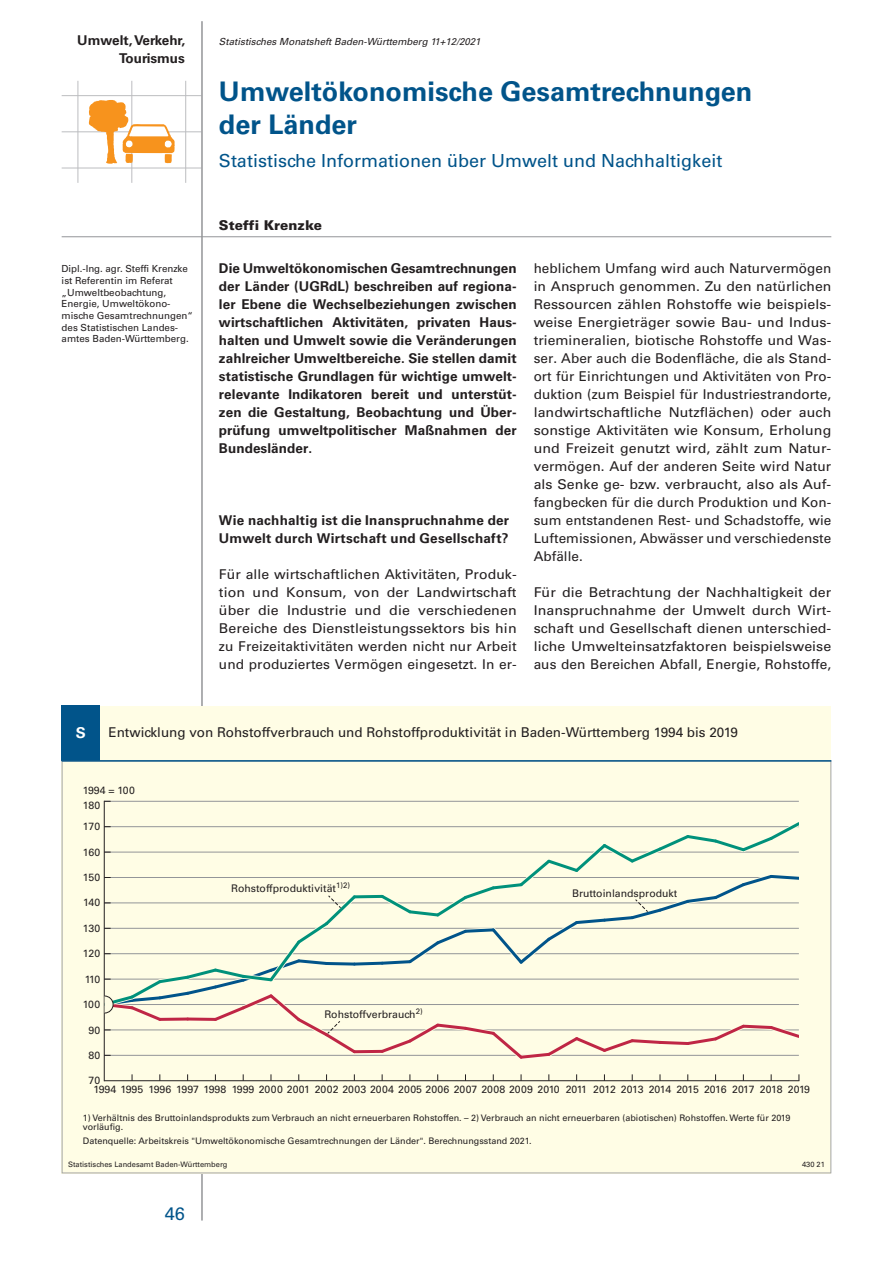
<style>
.page{position:relative;width:893px;height:1263px;background:#fff}
.page>*{position:absolute;margin:0;border:0;box-sizing:border-box;transform-origin:0 0}
.t1{font:700 27px/33px "Univers";color:#01548a}
.t2{font:18px "Univers";color:#01548a}
.t3{font:700 15px "Univers";color:#fff}
.t4{font:13.5px/18px "Univers";letter-spacing:.005em;color:#231f20;text-align:justify}
.t5{font:700 13.5px/18px "Univers";letter-spacing:.005em;color:#231f20;text-align:justify}
.t6{font:13.5px/18px "Univers";letter-spacing:.005em;color:#231f20;text-align:justify;scale:1.04 1}
.t7{font:13.5px/18px "Univers";letter-spacing:.005em;color:#231f20;text-align:justify;scale:1.05 1}
.t8{font:900 13.5px "Univers";color:#231f20}
.t9{font:10.5px "Univers";color:#231f20}
.t10{font:9.75px/11.7px "Univers";color:#231f20}
.t11{font:italic 9.75px "Univers";color:#231f20}
.t12{font:9px/9px "Univers";color:#231f20}
.t13{font:7.5px "Univers";color:#231f20}
</style>
<div class="page">
<hr style="left:62px;top:95px;width:140px;height:1px;background:#bcbdc0">
<hr style="left:62px;top:131px;width:140px;height:1px;background:#bcbdc0">
<hr style="left:62px;top:168px;width:140px;height:1px;background:#bcbdc0">
<hr style="left:78px;top:81px;width:1px;height:102px;background:#bcbdc0">
<hr style="left:131px;top:81px;width:1px;height:102px;background:#bcbdc0">
<hr style="left:185px;top:81px;width:1px;height:102px;background:#bcbdc0">
<svg style="left:89px;top:100px;width:86px;height:64px"></svg>
<hr style="left:62px;top:236px;width:769px;height:1px;background:#939598">
<hr style="left:202px;top:21px;width:1px;height:1199px;background:#939598">
<div style="left:62px;top:706px;width:769px;height:467px;background:#fffde5"></div>
<div style="left:62px;top:706px;width:38px;height:55px;background:#01548a"></div>
<svg style="left:62px;top:762px;width:769px;height:411px"></svg>
<hr style="left:104px;top:1055px;width:695px;height:1px;background:#939598">
<hr style="left:104px;top:1030px;width:695px;height:1px;background:#939598">
<hr style="left:104px;top:1004px;width:695px;height:1px;background:#939598">
<hr style="left:104px;top:979px;width:695px;height:1px;background:#939598">
<hr style="left:104px;top:953px;width:695px;height:1px;background:#939598">
<hr style="left:104px;top:928px;width:695px;height:1px;background:#939598">
<hr style="left:104px;top:903px;width:695px;height:1px;background:#939598">
<hr style="left:104px;top:877px;width:695px;height:1px;background:#939598">
<hr style="left:104px;top:852px;width:695px;height:1px;background:#939598">
<hr style="left:104px;top:826px;width:695px;height:1px;background:#939598">
<hr style="left:104px;top:801px;width:695px;height:1px;background:#939598">
<hr style="left:104px;top:1080px;width:695px;height:1px;background:#231f20">
<hr style="left:104px;top:801px;width:1px;height:280px;background:#231f20">
<hr style="left:62px;top:760px;width:769px;height:2px;background:#01548a">
<svg style="left:104px;top:817px;width:694px;height:247px"></svg>
<p class="t5" style="left:77px;top:31px;width:110px">Umwelt, Verkehr,</p>
<p class="t11" style="left:219px;top:35px;width:263px">Statistisches Monatsheft Baden-Württemberg 11+12/2021</p>
<p class="t5" style="left:119px;top:49px;width:67px">Tourismus</p>
<h1 class="t1" style="left:219px;top:75px;width:535px">Umweltökonomische Gesamtrechnungen der Länder</h1>
<h2 class="t2" style="left:219px;top:150px;width:505px">Statistische Informationen über Umwelt und Nachhaltigkeit</h2>
<p class="t8" style="left:219px;top:216px;width:105px">Steffi Krenzke</p>
<p class="t10" style="left:62px;top:263px;width:133px">Dipl.-Ing. agr. Steffi Krenzke ist Referentin im Referat „Umweltbeobachtung,<br>Energie, Umweltökono&shy;mische Gesamtrechnungen“ des Statistischen Landes&shy;amtes Baden-Württemberg.</p>
<p class="t5" style="left:219px;top:259px;width:299px">Die Umweltökonomischen Gesamtrechnungen der Länder (UGRdL) beschreiben auf regiona&shy;ler Ebene die Wechselbeziehungen zwischen wirtschaftlichen Aktivitäten, privaten Haus&shy;halten und Umwelt sowie die Veränderungen zahlreicher Umweltbereiche. Sie stellen damit statistische Grundlagen für wichtige umwelt&shy;relevante Indikatoren bereit und unterstüt&shy;zen die Gestaltung, Beobachtung und Über&shy;prüfung umweltpolitischer Maßnahmen der Bundesländer.</p>
<p class="t5" style="left:219px;top:511px;width:292px">Wie nachhaltig ist die Inanspruchnahme der<br>Umwelt durch Wirtschaft und Gesellschaft?</p>
<p class="t6" style="left:219px;top:565px;width:288px">Für alle wirtschaftlichen Aktivitäten, Produk&shy;tion und Konsum, von der Landwirtschaft über die Industrie und die verschiedenen Bereiche des Dienstleistungssektors bis hin zu Freizeitaktivitäten werden nicht nur Arbeit und produziertes Vermögen eingesetzt. In er-</p>
<p class="t4" style="left:534px;top:259px;width:299px">heblichem Umfang wird auch Naturvermögen in Anspruch genommen. Zu den natürlichen Ressourcen zählen Rohstoffe wie beispiels&shy;weise Energieträger sowie Bau- und Indus&shy;triemineralien, biotische Rohstoffe und Was&shy;ser. Aber auch die Bodenfläche, die als Stand&shy;ort für Einrichtungen und Aktivitäten von Pro&shy;duktion (zum Beispiel für Industriestrandorte, landwirtschaftliche Nutzflächen) oder auch sonstige Aktivitäten wie Konsum, Erholung und Freizeit genutzt wird, zählt zum Natur&shy;vermögen. Auf der anderen Seite wird Natur als Senke ge- bzw. verbraucht, also als Auf&shy;fangbecken für die durch Produktion und Kon&shy;sum entstandenen Rest- und Schadstoffe, wie Luftemissionen, Abwässer und verschiedenste Abfälle.</p>
<p class="t7" style="left:534px;top:583px;width:285px">Für die Betrachtung der Nachhaltigkeit der Inanspruchnahme der Umwelt durch Wirt&shy;schaft und Gesellschaft dienen unterschied&shy;liche Umwelteinsatzfaktoren beispielsweise aus den Bereichen Abfall, Energie, Rohstoffe,</p>
<p class="t3" style="left:76px;top:724px;width:12px">S</p>
<p class="t4" style="left:108px;top:723px;width:631px">Entwicklung von Rohstoffverbrauch und Rohstoffproduktivität in Baden-Württemberg 1994 bis 2019</p>
<p class="t9" style="left:83px;top:784px;width:54px">1994 = 100</p>
<p class="t9" style="left:83px;top:799px;width:19px">180</p>
<p class="t9" style="left:83px;top:820px;width:19px">170</p>
<p class="t9" style="left:83px;top:846px;width:19px">160</p>
<p class="t9" style="left:83px;top:871px;width:19px">150</p>
<p class="t9" style="left:83px;top:896px;width:19px">140</p>
<p class="t9" style="left:83px;top:922px;width:19px">130</p>
<p class="t9" style="left:83px;top:947px;width:19px">120</p>
<p class="t9" style="left:85px;top:973px;width:17px">110</p>
<p class="t9" style="left:83px;top:998px;width:19px">100</p>
<p class="t9" style="left:89px;top:1023px;width:13px">90</p>
<p class="t9" style="left:89px;top:1048px;width:13px">80</p>
<p class="t9" style="left:231px;top:882px;width:120px">Rohstoffproduktivität<sup>1)2)</sup></p>
<p class="t9" style="left:325px;top:1008px;width:100px">Rohstoffverbrauch<sup>2)</sup></p>
<p class="t9" style="left:572px;top:887px;width:107px">Bruttoinlandsprodukt</p>
<p class="t9" style="left:89px;top:1074px;width:13px">70</p>
<p class="t9" style="left:94px;top:1083px;width:718px">1994 1995 1996 1997 1998 1999 2000 2001 2002 2003 2004 2005 2006 2007 2008 2009 2010 2011 2012 2013 2014 2015 2016 2017 2018 2019</p>
<p class="t12" style="left:83px;top:1113px;width:709px">1) Verhältnis des Bruttoinlandsprodukts zum Verbrauch an nicht erneuerbaren Rohstoffen. – 2) Verbrauch an nicht erneuerbaren (abiotischen) Rohstoffen. Werte für 2019 vorläufig.</p>
<p class="t12" style="left:83px;top:1136px;width:450px">Datenquelle: Arbeitskreis "Umweltökonomische Gesamtrechnungen der Länder". Berechnungsstand 2021.</p>
<p class="t13" style="left:68px;top:1159px;width:161px">Statistisches Landesamt Baden-Württemberg</p>
<p class="t13" style="left:802px;top:1159px;width:24px">430 21</p>
<h2 class="t2" style="left:165px;top:1203px;width:22px">46</h2>
</div>
